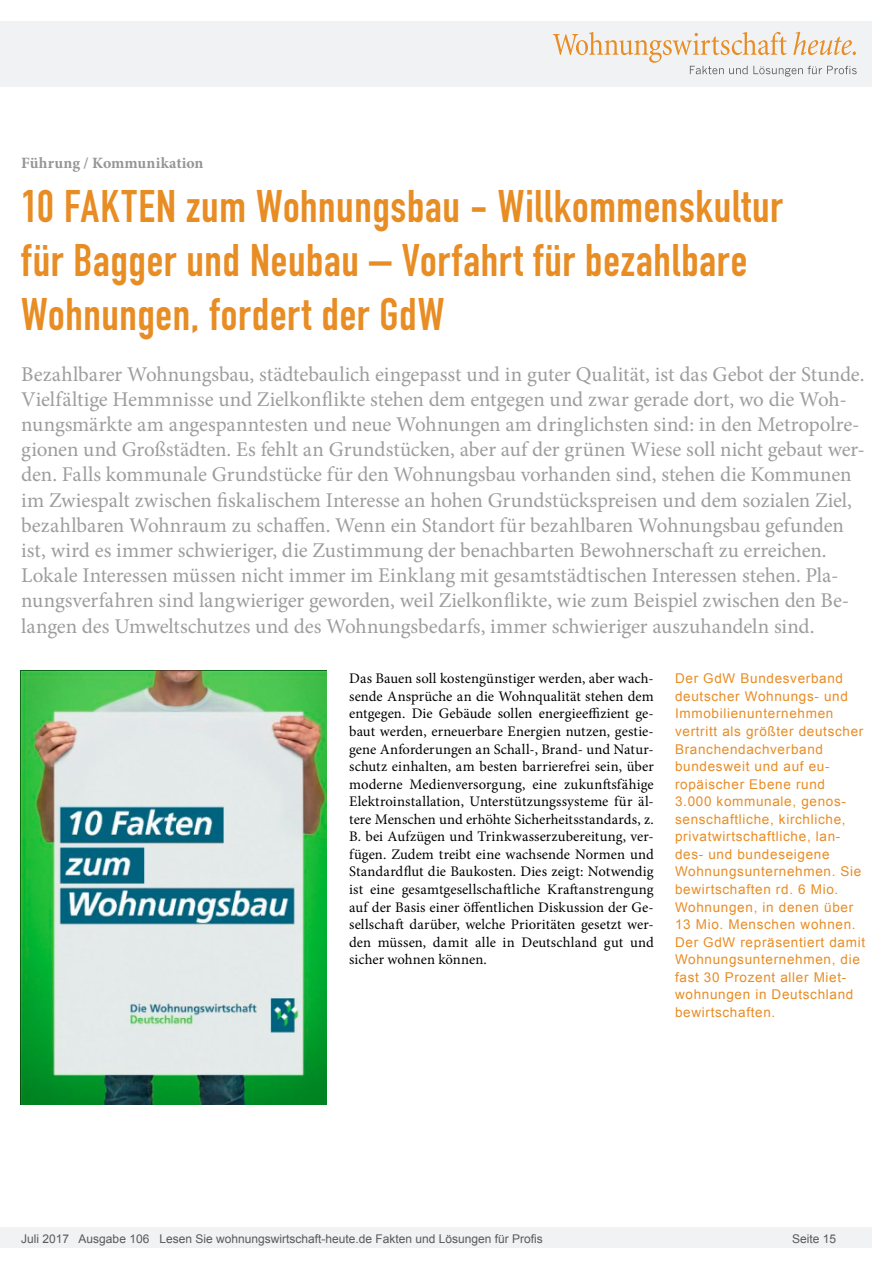
<style>
.page{position:relative;width:893px;height:1263px;background:#fff}
.page>*{position:absolute;margin:0;border:0;box-sizing:border-box;transform-origin:0 0}
.Überschrift_Groß{font:45px/54px "DIN Engschrift";letter-spacing:.015em;color:#e88c24}
.Anlesetext{font:21px/25.2px "Minion Pro";letter-spacing:-.005em;color:#9d9d9d}
.Kategorie{font:700 15.75px "Minion Pro";letter-spacing:.01em;color:#959595}
.Fließtext_erste_Zeil{font:14.7px/17.5px "Minion Pro";letter-spacing:.005em;color:#000;text-align:justify}
.Info{font:13.5px/17.5px "Arial";letter-spacing:.05em;color:#e88c24}
.t1{font:12px "Arial";color:#595959}
</style>
<div class="page">
<div style="left:0;top:1227px;width:872px;height:20px;background:#f1f2f3"></div>
<div style="left:0;top:21px;width:872px;height:66px;background:#f1f2f3"></div>
<svg style="left:553px;top:32px;width:304px;height:45px"></svg>
<img style="left:20px;top:671px;width:307px;height:433px">
<p class="Kategorie" style="left:21px;top:152px;width:184px">Führung / Kommunikation</p>
<p class="Überschrift_Groß" style="left:21px;top:180px;width:763px">10 FAKTEN zum Wohnungsbau - Willkommenskultur für Bagger und Neubau – Vorfahrt für bezahlbare<br>Wohnungen, fordert der GdW</p>
<p class="Anlesetext" style="left:21px;top:361px;width:845px">Bezahlbarer Wohnungsbau, städtebaulich eingepasst und in guter Qualität, ist das Gebot der Stunde.<br>Vielfältige Hemmnisse und Zielkonflikte stehen dem entgegen und zwar gerade dort, wo die Woh&shy;nungsmärkte am angespanntesten und neue Wohnungen am dringlichsten sind: in den Metropolre&shy;gionen und Großstädten. Es fehlt an Grundstücken, aber auf der grünen Wiese soll nicht gebaut wer&shy;den. Falls kommunale Grundstücke für den Wohnungsbau vorhanden sind, stehen die Kommunen im Zwiespalt zwischen fiskalischem Interesse an hohen Grundstückspreisen und dem sozialen Ziel, bezahlbaren Wohnraum zu schaffen. Wenn ein Standort für bezahlbaren Wohnungsbau gefunden ist, wird es immer schwieriger, die Zustimmung der benachbarten Bewohnerschaft zu erreichen.<br>Lokale Interessen müssen nicht immer im Einklang mit gesamtstädtischen Interessen stehen. Pla&shy;nungsverfahren sind langwieriger geworden, weil Zielkonflikte, wie zum Beispiel zwischen den Be&shy;langen des Umweltschutzes und des Wohnungsbedarfs, immer schwieriger auszuhandeln sind.</p>
<p class="Fließtext_erste_Zeil" style="left:349px;top:670px;width:306px">Das Bauen soll kostengünstiger werden, aber wach&shy;sende Ansprüche an die Wohnqualität stehen dem entgegen. Die Gebäude sollen energieeffizient ge&shy;baut werden, erneuerbare Energien nutzen, gestie&shy;gene Anforderungen an Schall-, Brand- und Natur&shy;schutz einhalten, am besten barrierefrei sein, über moderne Medienversorgung, eine zukunftsfähige Elektroinstallation, Unterstützungssysteme für äl&shy;tere Menschen und erhöhte Sicherheitsstandards, z.<br>B. bei Aufzügen und Trinkwasserzubereitung, ver&shy;fügen. Zudem treibt eine wachsende Normen und Standardflut die Baukosten. Dies zeigt: Notwendig ist eine gesamtgesellschaftliche Kraftanstrengung auf der Basis einer öffentlichen Diskussion der Ge&shy;sellschaft darüber, welche Prioritäten gesetzt wer&shy;den müssen, damit alle in Deutschland gut und sicher wohnen können.</p>
<p class="Info" style="left:675px;top:670px;width:192px">Der GdW Bundesverband deutscher Wohnungs- und<br>Immobilienunternehmen vertritt als größter deutscher<br>Branchendachverband bundesweit und auf eu&shy;ropäischer Ebene rund<br>3.000 kommunale, genos&shy;senschaftliche, kirchliche, privatwirtschaftliche, lan&shy;des- und bundeseigene<br>Wohnungsunternehmen. Sie bewirtschaften rd. 6 Mio.<br>Wohnungen, in denen über<br>13 Mio. Menschen wohnen.<br>Der GdW repräsentiert damit<br>Wohnungsunternehmen, die fast 30 Prozent aller Miet&shy;wohnungen in Deutschland bewirtschaften.</p>
<p class="t1" style="left:21px;top:1230px;width:523px">Juli 2017 Ausgabe 106 Lesen Sie wohnungswirtschaft-heute.de Fakten und Lösungen für Profis</p>
<p class="t1" style="left:792px;top:1231px;width:46px">Seite 15</p>
</div>
